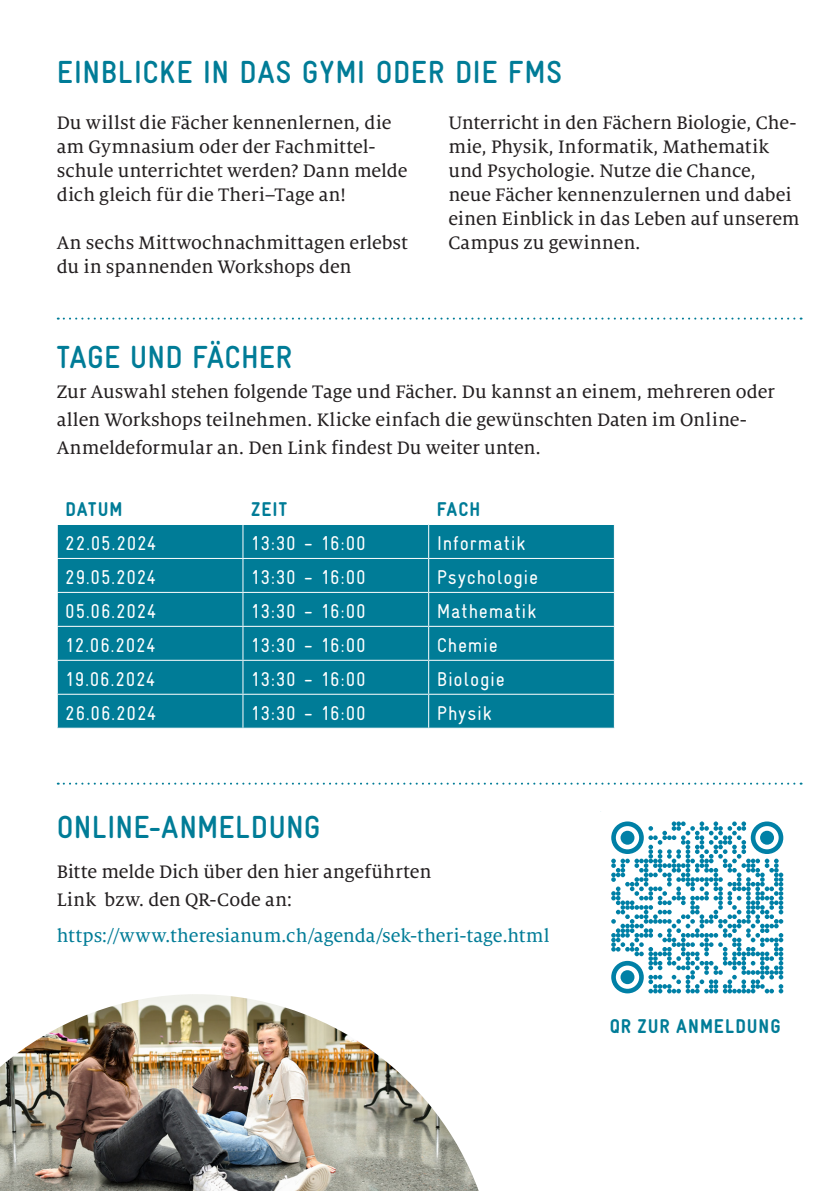
<style>
.page{position:relative;width:840px;height:1191px;background:#fff}
.page>*{position:absolute;margin:0;border:0;box-sizing:border-box;transform-origin:0 0}
.t1{font:700 32px "Gravur Condensed Pro";letter-spacing:.015em;color:#007c97}
.t2{font:20px/24px "Milo Serif Pro Text";letter-spacing:-.005em;color:#231f20}
.t3{font:20px "Gravur Condensed Pro";letter-spacing:.04em;color:#fff}
.t4{font:20px "Milo Serif Pro Text";color:#007c97}
.t5{font:900 20px "Gravur Condensed Pro";letter-spacing:.05em;color:#007c97}
</style>
<div class="page">
<div style="left:58px;top:525px;width:555px;height:202px;background:#007c97"></div>
<hr style="left:242px;top:525px;width:1px;height:33px;background:#fff">
<hr style="left:428px;top:525px;width:1px;height:33px;background:#fff">
<hr style="left:57px;top:558px;width:186px;height:1px;background:#fff">
<hr style="left:243px;top:558px;width:185px;height:1px;background:#fff">
<hr style="left:242px;top:559px;width:1px;height:33px;background:#fff">
<hr style="left:428px;top:558px;width:186px;height:1px;background:#fff">
<hr style="left:428px;top:559px;width:1px;height:33px;background:#fff">
<hr style="left:57px;top:592px;width:186px;height:1px;background:#fff">
<hr style="left:243px;top:592px;width:185px;height:1px;background:#fff">
<hr style="left:242px;top:593px;width:1px;height:33px;background:#fff">
<hr style="left:428px;top:592px;width:186px;height:1px;background:#fff">
<hr style="left:428px;top:593px;width:1px;height:33px;background:#fff">
<hr style="left:57px;top:626px;width:186px;height:1px;background:#fff">
<hr style="left:243px;top:626px;width:185px;height:1px;background:#fff">
<hr style="left:242px;top:627px;width:1px;height:33px;background:#fff">
<hr style="left:428px;top:626px;width:186px;height:1px;background:#fff">
<hr style="left:428px;top:627px;width:1px;height:33px;background:#fff">
<hr style="left:57px;top:660px;width:186px;height:1px;background:#fff">
<hr style="left:243px;top:660px;width:185px;height:1px;background:#fff">
<hr style="left:242px;top:661px;width:1px;height:32px;background:#fff">
<hr style="left:428px;top:660px;width:186px;height:1px;background:#fff">
<hr style="left:428px;top:661px;width:1px;height:32px;background:#fff">
<hr style="left:57px;top:693px;width:186px;height:1px;background:#fff">
<hr style="left:243px;top:693px;width:185px;height:1px;background:#fff">
<hr style="left:242px;top:694px;width:1px;height:33px;background:#fff">
<hr style="left:428px;top:693px;width:186px;height:1px;background:#fff">
<hr style="left:428px;top:694px;width:1px;height:33px;background:#fff">
<svg style="left:58px;top:317px;width:743px;height:2px"></svg>
<svg style="left:58px;top:782px;width:743px;height:2px"></svg>
<svg style="left:611px;top:821px;width:171px;height:172px"></svg>
<div style="left:620px;top:970px;width:14px;height:14px;background:#0080a6;border-radius:50%"></div>
<img style="left:0;top:994px;width:478px;height:197px">
<h1 class="t1" style="left:57px;top:55px;width:506px">EINBLICKE IN DAS GYMI ODER DIE FMS</h1>
<p class="t2" style="left:57px;top:111px;width:352px">Du willst die Fächer kennenlernen, die am Gymnasium oder der Fachmittel&shy;schule unterrichtet werden? Dann melde dich gleich für die Theri–Tage an!</p>
<p class="t2" style="left:57px;top:231px;width:352px">An sechs Mittwochnachmittagen erlebst du in spannenden Workshops den</p>
<h1 class="t1" style="left:57px;top:339px;width:237px">TAGE UND FÄCHER</h1>
<p class="t2" style="left:448px;top:111px;width:352px">Unterricht in den Fächern Biologie, Che&shy;mie, Physik, Informatik, Mathematik und Psychologie. Nutze die Chance, neue Fächer kennenzulernen und dabei einen Einblick in das Leben auf unserem Campus zu gewinnen.</p>
<p class="t2" style="left:57px;top:378px;width:719px;line-height:28px">Zur Auswahl stehen folgende Tage und Fächer. Du kannst an einem, mehreren oder allen Workshops teilnehmen. Klicke einfach die gewünschten Daten im Online-<br>Anmeldeformular an. Den Link findest Du weiter unten.</p>
<p class="t5" style="left:65px;top:498px;width:59px">DATUM</p>
<p class="t5" style="left:251px;top:498px;width:38px">ZEIT</p>
<p class="t5" style="left:436px;top:498px;width:45px">FACH</p>
<p class="t3" style="left:65px;top:532px;width:93px">22.05.2024</p>
<p class="t3" style="left:251px;top:532px;width:116px">13:30 - 16:00</p>
<p class="t3" style="left:436px;top:532px;width:90px">Informatik</p>
<p class="t3" style="left:65px;top:566px;width:92px">29.05.2024</p>
<p class="t3" style="left:251px;top:566px;width:116px">13:30 - 16:00</p>
<p class="t3" style="left:436px;top:566px;width:103px">Psychologie</p>
<p class="t3" style="left:65px;top:600px;width:92px">05.06.2024</p>
<p class="t3" style="left:251px;top:600px;width:116px">13:30 - 16:00</p>
<p class="t3" style="left:436px;top:600px;width:101px">Mathematik</p>
<p class="t3" style="left:65px;top:634px;width:92px">12.06.2024</p>
<p class="t3" style="left:251px;top:634px;width:116px">13:30 - 16:00</p>
<p class="t3" style="left:436px;top:634px;width:63px">Chemie</p>
<p class="t3" style="left:65px;top:668px;width:92px">19.06.2024</p>
<p class="t3" style="left:251px;top:668px;width:116px">13:30 - 16:00</p>
<p class="t3" style="left:436px;top:668px;width:70px">Biologie</p>
<p class="t3" style="left:65px;top:702px;width:92px">26.06.2024</p>
<p class="t3" style="left:251px;top:702px;width:116px">13:30 - 16:00</p>
<p class="t3" style="left:436px;top:702px;width:57px">Physik</p>
<h1 class="t1" style="left:57px;top:809px;width:265px">ONLINE-ANMELDUNG</h1>
<p class="t2" style="left:57px;top:857px;width:376px;line-height:28px">Bitte melde Dich über den hier angeführten<br>Link bzw. den QR-Code an:</p>
<p class="t4" style="left:57px;top:924px;width:494px">https://www.theresianum.ch/agenda/sek-theri-tage.html</p>
<p class="t5" style="left:609px;top:1015px;width:172px">QR ZUR ANMELDUNG</p>
</div>
